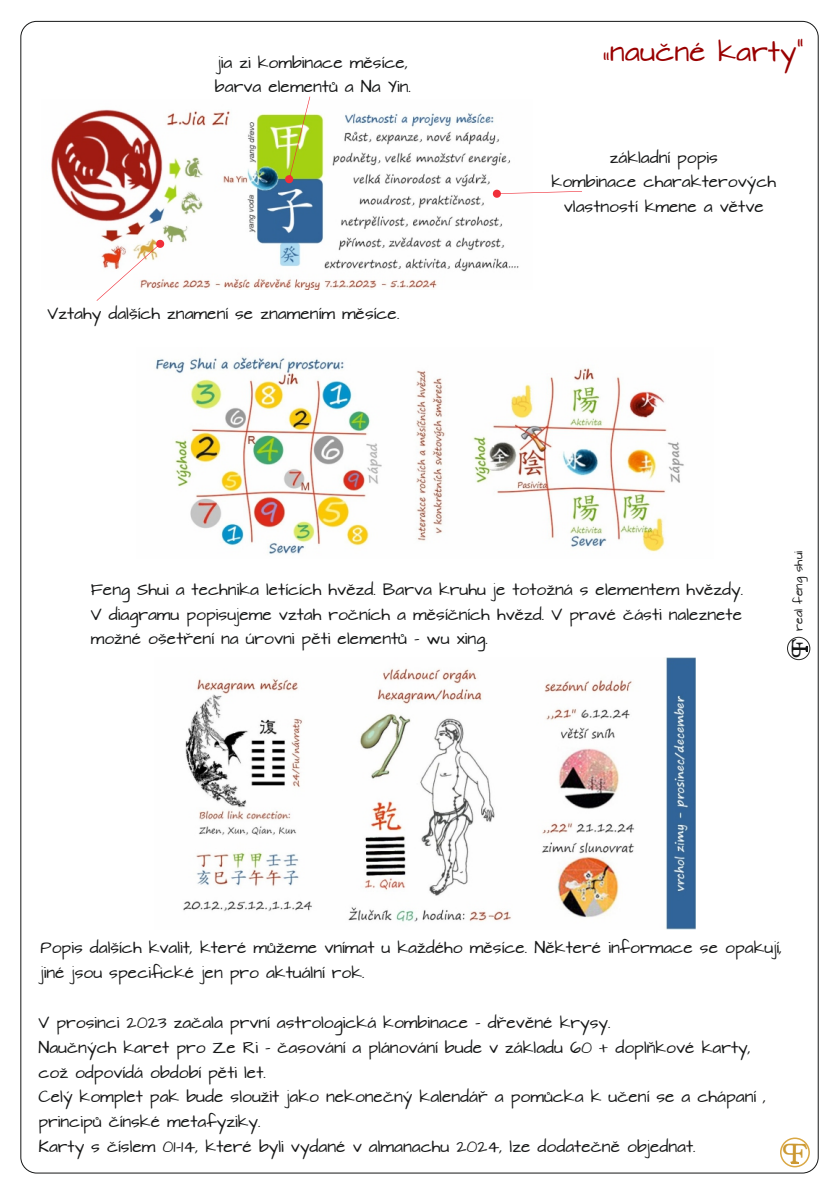
<style>
.page{position:relative;width:840px;height:1191px;background:#fff}
.page>*{position:absolute;margin:0;border:0;box-sizing:border-box;transform-origin:0 0}
.t1{font:28px "Bookman Old Style";color:#c93}
.t2{font:24px "Architects Daughter";color:#900}
.t3{font:14px/24.6px "Architects Daughter";color:#151616}
.t4{font:10px "Architects Daughter";color:#151616}
.s1{font-family:"Bookman Old Style";font-size:22px}
</style>
<div class="page">
<img style="left:156px;top:357px;width:528px;height:197px">
<img style="left:51px;top:109px;width:468px;height:180px">
<img style="left:183px;top:657px;width:512px;height:272px">
<svg style="left:285px;top:97px;width:25px;height:86px"></svg>
<svg style="left:96px;top:240px;width:68px;height:61px"></svg>
<svg style="left:492px;top:190px;width:89px;height:8px"></svg>
<div style="left:779px;top:1137px;width:30px;height:30px;border:2px solid #daa844;border-radius:50%"></div>
<div style="left:786px;top:636px;width:24px;height:24px;border:1px solid #282827;border-radius:50%"></div>
<svg style="left:782px;top:1143px;width:15px;height:20px"></svg>
<svg style="left:791px;top:655px;width:15px;height:3px"></svg>
<p class="t3" style="left:215px;top:52px;width:197px">jia zi kombinace měsíce, barva elementů a Na Yin.</p>
<p class="t3" style="left:47px;top:303px;width:353px">Vztahy dalších znamení se znamením měsíce.</p>
<h2 class="t2" style="left:601px;top:38px;width:204px">„naučné karty”</h2>
<p class="t3" style="left:551px;top:147px;width:226px;text-align:center">základní popis<br>kombinace charakterových vlastností kmene a větve</p>
<p class="t3" style="left:91px;top:579px;width:653px;text-align:justify">Feng Shui a technika letících hvězd. Barva kruhu je totožná s elementem hvězdy.<br>V diagramu popisujeme vztah ročních a měsíčních hvězd. V pravé části naleznete možné ošetření na úrovni pěti elementů - wu xing.</p>
<p class="t4" style="left:792px;top:653px;width:103px;rotate:-90deg"><span class="s1">F</span> real feng shui</p>
<p class="t3" style="left:41px;top:937px;width:742px">Popis dalších kvalit, které můžeme vnímat u každého měsíce. Některé informace se opakují, jiné jsou specifické jen pro aktuální rok.</p>
<p class="t3" style="left:38px;top:1012px;width:729px">V prosinci 2023 začala první astrologická kombinace - dřevěné krysy.<br>Naučných karet pro Ze Ri - časování a plánování bude v základu 60 + doplňkové karty, což odpovídá období pěti let.<br>Celý komplet pak bude sloužit jako nekonečný kalendář a pomůcka k učení se a chápaní , principů čínské metafyziky.<br>Karty s číslem 01-14, které byli vydané v almanachu 2024, lze dodatečně objednat.</p>
<h1 class="t1" style="left:789px;top:1143px;width:19px">F</h1>
</div>
